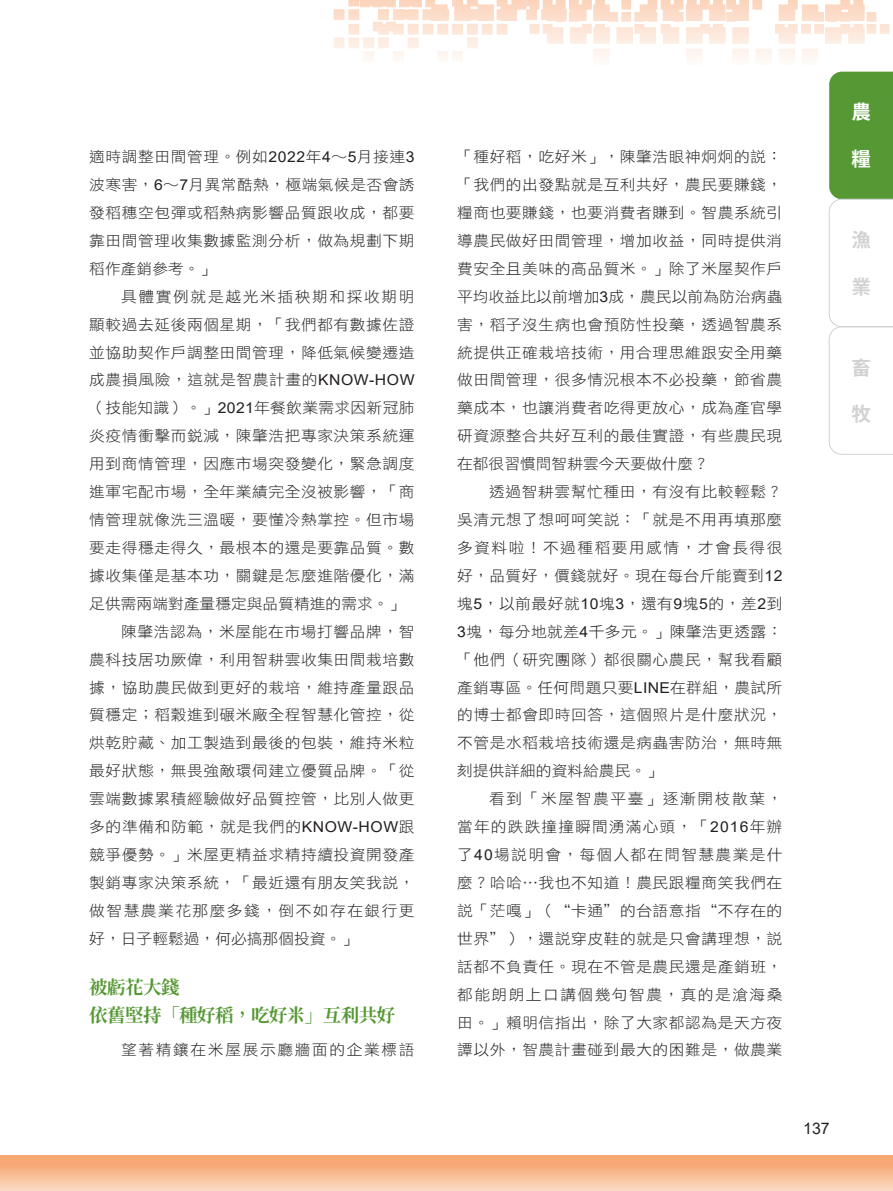
<style>
.page{position:relative;width:893px;height:1191px;background:#fff}
.page>*{position:absolute;margin:0;border:0;box-sizing:border-box;transform-origin:0 0}
.t1{font:700 19.5px "Source Han Sans TWHK";color:#d1d2d4}
.t2{font:700 19.5px "Source Han Sans TWHK";color:#fff}
.t3{font:700 18.6px/27.9px "Noto Serif CJ Ktc";letter-spacing:-.03em;color:#569834}
.t4{font:15.9px "Arial";color:#231f20}
.t5{font:15px/27.9px "DF Hei Std W3";letter-spacing:.035em;color:#231f20;text-align:justify;scale:1.05 1}
.t6{font:15px "DF Hei Std W3";color:#231f20;scale:1.05 1}
.t7{font:15px "DF Hei Std W3";letter-spacing:.1em;color:#231f20;scale:1.05 1}
.t8{font:15px "DF Hei Std W3";letter-spacing:.09em;color:#231f20;scale:1.05 1}
.s1{font-family:"Arial"}
</style>
<div class="page">
<svg style="left:0;top:1155px;width:893px;height:36px"></svg>
<div style="left:867px;top:24px;width:9px;height:10px;background:#fde5d7"></div>
<div style="left:880px;top:24px;width:9px;height:10px;background:#fde5d7"></div>
<div style="left:867px;top:12px;width:9px;height:10px;background:#fcdecb"></div>
<div style="left:467px;top:37px;width:11px;height:11px;background:#fdf0e8"></div>
<div style="left:408px;top:37px;width:11px;height:11px;background:#fdf0e8"></div>
<div style="left:378px;top:37px;width:11px;height:11px;background:#fdf0e8"></div>
<div style="left:363px;top:37px;width:11px;height:11px;background:#fdf0e8"></div>
<div style="left:348px;top:37px;width:11px;height:11px;background:#fdf0e8"></div>
<div style="left:334px;top:37px;width:10px;height:11px;background:#fdeee4"></div>
<div style="left:452px;top:51px;width:11px;height:11px;background:#fef7f2"></div>
<div style="left:437px;top:51px;width:11px;height:11px;background:#fef7f2"></div>
<div style="left:393px;top:51px;width:11px;height:11px;background:#fef7f2"></div>
<div style="left:363px;top:51px;width:11px;height:11px;background:#fef7f2"></div>
<div style="left:334px;top:9px;width:10px;height:11px;background:#fcdcc9"></div>
<div style="left:593px;top:49px;width:17px;height:16px;background:#fef7f3"></div>
<div style="left:686px;top:49px;width:16px;height:16px;background:#fef7f2"></div>
<div style="left:732px;top:49px;width:17px;height:16px;background:#fef7f3"></div>
<div style="left:755px;top:49px;width:17px;height:16px;background:#fef7f2"></div>
<div style="left:779px;top:49px;width:16px;height:16px;background:#fef7f2"></div>
<div style="left:802px;top:49px;width:16px;height:16px;background:#fef7f2"></div>
<svg style="left:848px;top:71px;width:17px;height:1px"></svg>
<svg style="left:348px;top:0;width:517px;height:45px"></svg>
<svg style="left:829px;top:72px;width:64px;height:383px"></svg>
<p class="t5" style="left:89px;top:143px;width:311px">適時調整田間管理。例如<span class="s1">2022</span>年<span class="s1">4</span>∼<span class="s1">5</span>月接連<span class="s1">3</span>波寒害，<span class="s1">6</span>∼<span class="s1">7</span>月異常酷熱，極端氣候是否會誘發稻穗空包彈或稻熱病影響品質跟收成，都要靠田間管理收集數據監測分析，做為規劃下期稻作產銷參考。」</p>
<p class="t7" style="left:121px;top:288px;width:281px">具體實例就是越光米插秧期和採收期明</p>
<p class="t5" style="left:89px;top:310px;width:311px">顯較過去延後兩個星期，「我們都有數據佐證</p>
<p class="t5" style="left:89px;top:338px;width:311px">並協助契作戶調整田間管理，降低氣候變遷造</p>
<p class="t5" style="left:89px;top:366px;width:311px">成農損風險，這就是智農計畫的<span class="s1">KNOW-HOW</span></p>
<p class="t5" style="left:89px;top:394px;width:311px">（技能知識）。」<span class="s1">2021</span>年餐飲業需求因新冠肺</p>
<p class="t5" style="left:89px;top:422px;width:311px">炎疫情衝擊而銳減，陳肇浩把專家決策系統運</p>
<p class="t5" style="left:89px;top:449px;width:311px">用到商情管理，因應市場突發變化，緊急調度</p>
<p class="t5" style="left:89px;top:477px;width:311px">進軍宅配市場，全年業績完全沒被影響，「商</p>
<p class="t5" style="left:89px;top:505px;width:311px">情管理就像洗三溫暖，要懂冷熱掌控。但市場</p>
<p class="t5" style="left:89px;top:533px;width:311px">要走得穩走得久，最根本的還是要靠品質。數</p>
<p class="t5" style="left:89px;top:561px;width:311px">據收集僅是基本功，關鍵是怎麼進階優化，滿</p>
<p class="t6" style="left:89px;top:595px;width:301px">足供需兩端對產量穩定與品質精進的需求。」</p>
<p class="t5" style="left:121px;top:617px;width:281px">陳肇浩認為，米屋能在市場打響品牌，智</p>
<p class="t5" style="left:89px;top:645px;width:311px">農科技居功厥偉，利用智耕雲收集田間栽培數</p>
<p class="t5" style="left:89px;top:673px;width:311px">據，協助農民做到更好的栽培，維持產量跟品</p>
<p class="t5" style="left:89px;top:701px;width:311px">質穩定；稻穀進到碾米廠全程智慧化管控，從</p>
<p class="t5" style="left:89px;top:729px;width:311px">烘乾貯藏、加工製造到最後的包裝，維持米粒</p>
<p class="t5" style="left:89px;top:756px;width:311px">最好狀態，無畏強敵環伺建立優質品牌。「從</p>
<p class="t5" style="left:89px;top:784px;width:311px">雲端數據累積經驗做好品質控管，比別人做更</p>
<p class="t5" style="left:89px;top:812px;width:311px">多的準備和防範，就是我們的<span class="s1">KNOW-HOW</span>跟</p>
<p class="t5" style="left:89px;top:840px;width:311px">競爭優勢。」米屋更精益求精持續投資開發產</p>
<p class="t5" style="left:89px;top:868px;width:311px">製銷專家決策系統，「最近還有朋友笑我說，</p>
<p class="t8" style="left:89px;top:902px;width:311px">做智慧農業花那麼多錢，倒不如存在銀行更</p>
<p class="t6" style="left:89px;top:930px;width:257px">好，日子輕鬆過，何必搞那個投資。」</p>
<p class="t3" style="left:89px;top:973px;width:326px">被虧花大錢　<br>依舊堅持「種好稻，吃好米」互利共好　</p>
<p class="t7" style="left:121px;top:1041px;width:281px">望著精鑲在米屋展示廳牆面的企業標語</p>
<p class="t5" style="left:457px;top:143px;width:311px">「種好稻，吃好米」，陳肇浩眼神炯炯的說：「我們的出發點就是互利共好，農民要賺錢，糧商也要賺錢，也要消費者賺到。智農系統引導農民做好田間管理，增加收益，同時提供消費安全且美味的高品質米。」除了米屋契作戶平均收益比以前增加<span class="s1">3</span>成，農民以前為防治病蟲害，稻子沒生病也會預防性投藥，透過智農系統提供正確栽培技術，用合理思維跟安全用藥做田間管理，很多情況根本不必投藥，節省農藥成本，也讓消費者吃得更放心，成為產官學研資源整合共好互利的最佳實證，有些農民現在都很習慣問智耕雲今天要做什麼？</p>
<p class="t5" style="left:457px;top:477px;width:311px;text-indent:32px">透過智耕雲幫忙種田，有沒有比較輕鬆？吳清元想了想呵呵笑說：「就是不用再填那麼多資料啦！不過種稻要用感情，才會長得很好，品質好，價錢就好。現在每台斤能賣到<span class="s1">12</span>塊<span class="s1">5</span>，以前最好就<span class="s1">10</span>塊<span class="s1">3</span>，還有<span class="s1">9</span>塊<span class="s1">5</span>的，差<span class="s1">2</span>到<span class="s1">3</span>塊，每分地就差<span class="s1">4</span>千多元。」陳肇浩更透露：「他們（研究團隊）都很關心農民，幫我看顧產銷專區。任何問題只要<span class="s1">LINE</span>在群組，農試所的博士都會即時回答，這個照片是什麼狀況，不管是水稻栽培技術還是病蟲害防治，無時無刻提供詳細的資料給農民。」</p>
<p class="t5" style="left:457px;top:784px;width:311px;text-indent:32px">看到「米屋智農平臺」逐漸開枝散葉，當年的跌跌撞撞瞬間湧滿心頭，「<span class="s1">2016</span>年辦了<span class="s1">40</span>場說明會，每個人都在問智慧農業是什麼？哈哈⋯我也不知道！農民跟糧商笑我們在說「茫嘎」（“卡通”的台語意指“不存在的世界”），還說穿皮鞋的就是只會講理想，說話都不負責任。現在不管是農民還是產銷班，都能朗朗上口講個幾句智農，真的是滄海桑田。」賴明信指出，除了大家都認為是天方夜譚以外，智農計畫碰到最大的困難是，做農業</p>
<h1 class="t2" style="left:851px;top:101px;width:20px">農</h1>
<h1 class="t2" style="left:851px;top:148px;width:20px">糧</h1>
<h1 class="t1" style="left:851px;top:229px;width:20px">漁</h1>
<h1 class="t1" style="left:851px;top:276px;width:20px">業</h1>
<h1 class="t1" style="left:851px;top:356px;width:20px">畜</h1>
<h1 class="t1" style="left:851px;top:403px;width:21px">牧</h1>
<p class="t4" style="left:803px;top:1117px;width:28px">137</p>
</div>
